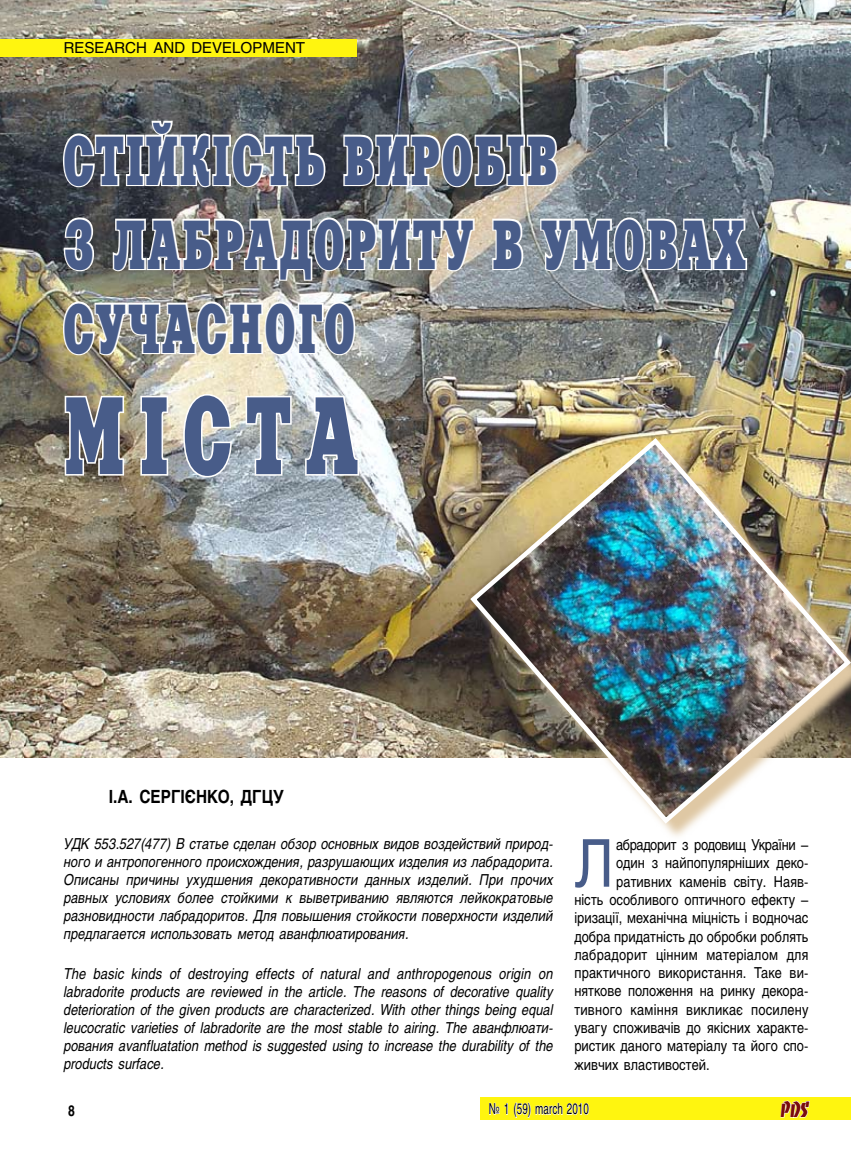
<style>
.page{position:relative;width:851px;height:1161px;background:#fff}
.page>*{position:absolute;margin:0;border:0;box-sizing:border-box;transform-origin:0 0}
.t1{font:109.5px "Xenia C";letter-spacing:.21em;color:#485c89;scale:.63 1}
.t2{font:69px/84px "Xenia C";letter-spacing:.04em;color:#485c89;scale:.63 1}
.t3{font:65.4px "Helios";color:#485c89;scale:.85 1}
.t4{font:22.5px "Banco Heavy C";color:#780b0f;scale:.8 1}
.t5{font:700 18px "Helios";color:#000;scale:.85 1}
.t6{font:italic 15px/18px "Helios";color:#000;text-align:justify;scale:.85 1}
.t7{font:15px "Helios";color:#000;scale:.85 1}
.t8{font:15px "Helios";letter-spacing:.02em;color:#000;scale:.85 1}
.t9{font:15px "Helios";letter-spacing:-.03em;color:#000;scale:.85 1}
.t10{font:15px "Helios";color:#000}
.t11{font:15px "Helios";color:#000;scale:.65 1}
.t12{font:700 15px "Helios";color:#000;scale:.8 1}
</style>
<div class="page">
<div style="left:480px;top:1097px;width:370px;height:23px;background:#fff50f"></div>
<svg style="left:780px;top:1100px;width:30px;height:18px"></svg>
<svg style="left:489px;top:1102px;width:100px;height:16px"></svg>
<img style="left:0;top:0;width:850px;height:758px">
<img style="left:61px;top:119px;width:687px;height:266px">
<svg style="left:63px;top:394px;width:63px;height:83px"></svg>
<svg style="left:139px;top:394px;width:31px;height:83px"></svg>
<svg style="left:182px;top:392px;width:51px;height:87px"></svg>
<svg style="left:244px;top:394px;width:49px;height:83px"></svg>
<svg style="left:303px;top:394px;width:57px;height:83px"></svg>
<img style="left:467px;top:435px;width:383px;height:392px">
<div style="left:0;top:39px;width:357px;height:17px;background:#fff50f"></div>
<p class="t10" style="left:64px;top:39px;width:243px">RESEARCH AND DEVELOPMENT</p>
<h2 class="t2" style="left:64px;top:118px;width:1084px">СТІЙКІСТЬ ВИРОБІВ<br>З ЛАБРАДОРИТУ В УМОВАХ<br>СУЧАСНОГО</h2>
<h1 class="t1" style="left:64px;top:367px;width:469px">МІСТА</h1>
<p class="t5" style="left:109px;top:786px;width:208px">І.А. СЕРГІЄНКО, ДГЦУ</p>
<p class="t6" style="left:64px;top:835px;width:577px">УДК 553.527(477) В статье сделан обзор основных видов воздействий природ&shy;ного и антропогенного происхождения, разрушающих изделия из лабрадорита.<br>Описаны причины ухудшения декоративности данных изделий. При прочих равных условиях более стойкими к выветриванию являются лейкократовые разновидности лабрадоритов. Для повышения стойкости поверхности изделий предлагается использовать метод аванфлюатирования.</p>
<p class="t6" style="left:64px;top:964px;width:577px">The basic kinds of destroying effects of natural and anthropogenous origin on labradorite products are reviewed in the article. The reasons of decorative quality deterioration of the given products are characterized. With other things being equal leucocratic varieties of labradorite are the most stable to airing. The аванфлюати&shy;рования avanfluatation method is suggested using to increase the durability of the products surface.</p>
<h3 class="t3" style="left:574px;top:824px;width:47px">Л</h3>
<p class="t9" style="left:616px;top:836px;width:228px">абрадорит з родовищ України –</p>
<p class="t7" style="left:616px;top:854px;width:228px">один з найпопулярніших деко-</p>
<p class="t7" style="left:616px;top:872px;width:228px">ративних каменів світу. Наяв-</p>
<p class="t7" style="left:574px;top:891px;width:277px">ність особливого оптичного ефекту –</p>
<p class="t7" style="left:574px;top:909px;width:277px">іризації, механічна міцність і водночас</p>
<p class="t7" style="left:574px;top:927px;width:277px">добра придатність до обробки роблять</p>
<p class="t8" style="left:574px;top:945px;width:277px">лабрадорит цінним матеріалом для</p>
<p class="t7" style="left:574px;top:964px;width:277px">практичного використання. Таке ви-</p>
<p class="t7" style="left:574px;top:982px;width:277px">няткове положення на ринку декора-</p>
<p class="t7" style="left:574px;top:1000px;width:277px">тивного каміння викликає посилену</p>
<p class="t7" style="left:574px;top:1019px;width:277px">увагу споживачів до якісних характе-</p>
<p class="t7" style="left:574px;top:1037px;width:277px">ристик даного матеріалу та його спо-</p>
<p class="t7" style="left:574px;top:1055px;width:161px">живчих властивостей.</p>
<p class="t12" style="left:68px;top:1102px;width:10px">8</p>
<p class="t11" style="left:488px;top:1100px;width:156px">№ 1 (59) march 2010</p>
<h3 class="t4" style="left:780px;top:1096px;width:36px">PDS</h3>
</div>
